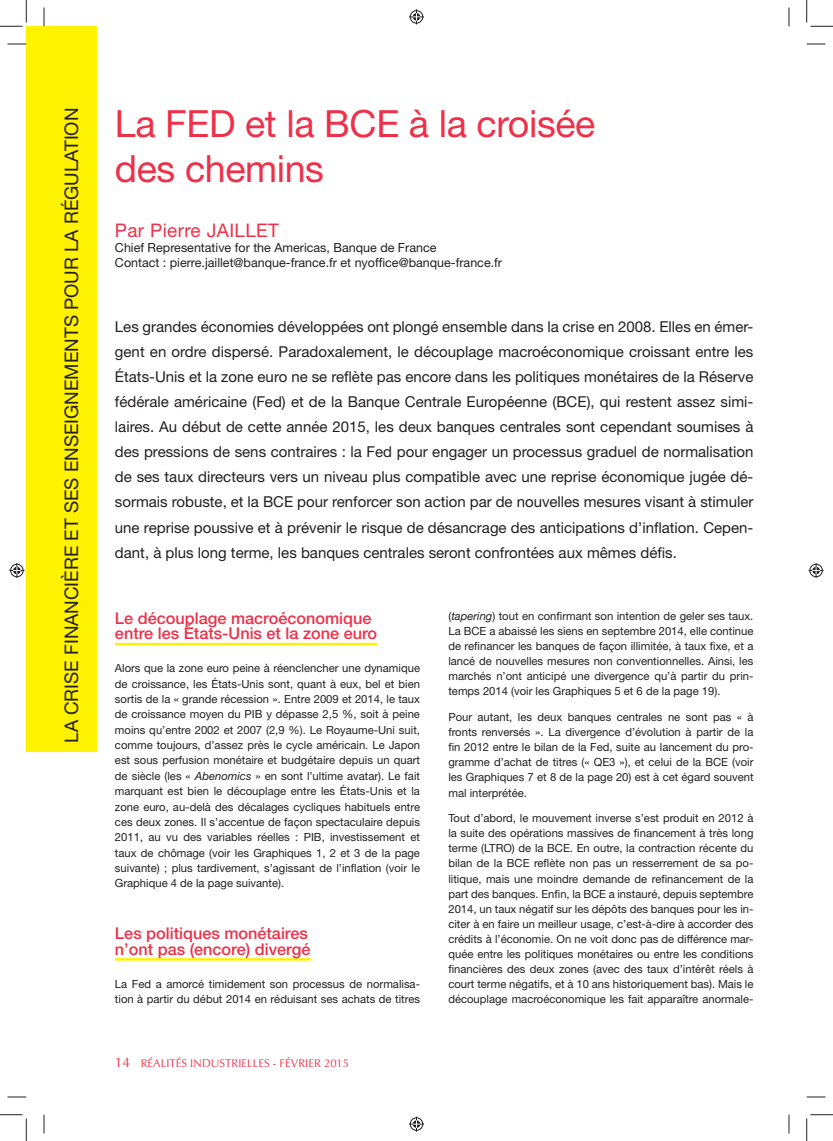
<style>
.page{position:relative;width:833px;height:1141px;background:#fff}
.page>*{position:absolute;margin:0;border:0;box-sizing:border-box;transform-origin:0 0}
.t1{font:37.5px/45px "Helvetica Neue";letter-spacing:-.01em;color:#ee3049}
.t2{font:18.75px "Helvetica Neue";color:#231f20}
.t3{font:18.75px "Helvetica Neue";letter-spacing:.02em;color:#ee3049}
.t4{font:500 16.25px/15.4px "Helvetica Neue";color:#ee3049}
.t5{font:15px/25px "Helvetica Neue";color:#231f20;text-align:justify}
.t6{font:12.5px/15px "Helvetica Neue";color:#231f20}
.t7{font:11.25px/15.1px "Helvetica Neue";color:#231f20;text-align:justify}
.t8{font:11.25px "Optima";color:#ee3049}
.s1{font-style:italic}
.s2{font-size:13.75px}
</style>
<div class="page">
<hr style="left:115px;top:642px;width:262px;height:3px;background:#fff200">
<hr style="left:115px;top:958px;width:195px;height:2px;background:#fff200">
<div style="left:26px;top:26px;width:71px;height:725px;background:#fff200"></div>
<svg style="left:8px;top:43px;width:18px;height:2px"></svg>
<svg style="left:806px;top:43px;width:19px;height:2px"></svg>
<svg style="left:8px;top:1096px;width:18px;height:1px"></svg>
<svg style="left:806px;top:1096px;width:19px;height:1px"></svg>
<svg style="left:43px;top:8px;width:2px;height:18px"></svg>
<svg style="left:43px;top:1114px;width:2px;height:19px"></svg>
<svg style="left:788px;top:8px;width:1px;height:18px"></svg>
<svg style="left:788px;top:1114px;width:1px;height:19px"></svg>
<svg style="left:0;top:0;width:27px;height:27px"></svg>
<svg style="left:0;top:1114px;width:27px;height:26px"></svg>
<svg style="left:806px;top:0;width:26px;height:27px"></svg>
<svg style="left:806px;top:1114px;width:26px;height:26px"></svg>
<svg style="left:409px;top:9px;width:15px;height:15px"></svg>
<svg style="left:409px;top:1116px;width:15px;height:15px"></svg>
<svg style="left:9px;top:563px;width:15px;height:15px"></svg>
<svg style="left:808px;top:563px;width:15px;height:15px"></svg>
<h2 class="t2" style="left:65px;top:742px;width:636px;rotate:-90deg">LA CRISE FINANCIÈRE ET SES ENSEIGNEMENTS POUR LA RÉGULATION</h2>
<h1 class="t1" style="left:115px;top:105px;width:481px">La FED et la BCE à la croisée des chemins</h1>
<h2 class="t3" style="left:115px;top:224px;width:165px">Par Pierre JAILLET</h2>
<p class="t6" style="left:115px;top:241px;width:388px">Chief Representative for the Americas, Banque de France<br>Contact : pierre.jaillet@banque-france.fr et nyoffice@banque-france.fr</p>
<p class="t5" style="left:115px;top:316px;width:639px">Les grandes économies développées ont plongé ensemble dans la crise en 2008. Elles en émer&shy;gent en ordre dispersé. Paradoxalement, le découplage macroéconomique croissant entre les États-Unis et la zone euro ne se reflète pas encore dans les politiques monétaires de la Réserve fédérale américaine (Fed) et de la Banque Centrale Européenne (BCE), qui restent assez simi&shy;laires. Au début de cette année 2015, les deux banques centrales sont cependant soumises à des pressions de sens contraires : la Fed pour engager un processus graduel de normalisation de ses taux directeurs vers un niveau plus compatible avec une reprise économique jugée dé&shy;sormais robuste, et la BCE pour renforcer son action par de nouvelles mesures visant à stimuler une reprise poussive et à prévenir le risque de désancrage des anticipations d’inflation. Cepen&shy;dant, à plus long terme, les banques centrales seront confrontées aux mêmes défis.</p>
<h3 class="t4" style="left:115px;top:612px;width:263px">Le découplage macroéconomique entre les États-Unis et la zone euro</h3>
<p class="t7" style="left:115px;top:661px;width:306px">Alors que la zone euro peine à réenclencher une dynamique de croissance, les États-Unis sont, quant à eux, bel et bien sortis de la « grande récession ». Entre 2009 et 2014, le taux de croissance moyen du PIB y dépasse 2,5 %, soit à peine moins qu’entre 2002 et 2007 (2,9 %). Le Royaume-Uni suit, comme toujours, d’assez près le cycle américain. Le Japon est sous perfusion monétaire et budgétaire depuis un quart de siècle (les « <span class="s1">Abenomics</span> » en sont l’ultime avatar). Le fait marquant est bien le découplage entre les États-Unis et la zone euro, au-delà des décalages cycliques habituels entre ces deux zones. Il s’accentue de façon spectaculaire depuis 2011, au vu des variables réelles : PIB, investissement et taux de chômage (voir les Graphiques 1, 2 et 3 de la page suivante) ; plus tardivement, s’agissant de l’inflation (voir le Graphique 4 de la page suivante).</p>
<h3 class="t4" style="left:115px;top:927px;width:197px">Les politiques monétaires n’ont pas (encore) divergé</h3>
<p class="t7" style="left:115px;top:976px;width:306px">La Fed a amorcé timidement son processus de normalisa&shy;tion à partir du début 2014 en réduisant ses achats de titres</p>
<p class="t8" style="left:115px;top:1056px;width:235px"><span class="s2">14</span> RÉALITÉS INDUSTRIELLES - FÉVRIER 2015</p>
<p class="t7" style="left:448px;top:609px;width:306px">(<span class="s1">tapering</span>) tout en confirmant son intention de geler ses taux.<br>La BCE a abaissé les siens en septembre 2014, elle continue de refinancer les banques de façon illimitée, à taux fixe, et a lancé de nouvelles mesures non conventionnelles. Ainsi, les marchés n’ont anticipé une divergence qu’à partir du prin&shy;temps 2014 (voir les Graphiques 5 et 6 de la page 19).</p>
<p class="t7" style="left:448px;top:710px;width:306px">Pour autant, les deux banques centrales ne sont pas « à fronts renversés ». La divergence d’évolution à partir de la fin 2012 entre le bilan de la Fed, suite au lancement du pro&shy;gramme d’achat de titres (« QE3 »), et celui de la BCE (voir les Graphiques 7 et 8 de la page 20) est à cet égard souvent mal interprétée.</p>
<p class="t7" style="left:448px;top:811px;width:306px">Tout d’abord, le mouvement inverse s’est produit en 2012 à la suite des opérations massives de financement à très long terme (LTRO) de la BCE. En outre, la contraction récente du bilan de la BCE reflète non pas un resserrement de sa po&shy;litique, mais une moindre demande de refinancement de la part des banques. Enfin, la BCE a instauré, depuis septembre 2014, un taux négatif sur les dépôts des banques pour les in&shy;citer à en faire un meilleur usage, c’est-à-dire à accorder des crédits à l’économie. On ne voit donc pas de différence mar&shy;quée entre les politiques monétaires ou entre les conditions financières des deux zones (avec des taux d’intérêt réels à court terme négatifs, et à 10 ans historiquement bas). Mais le découplage macroéconomique les fait apparaître anormale-</p>
</div>
